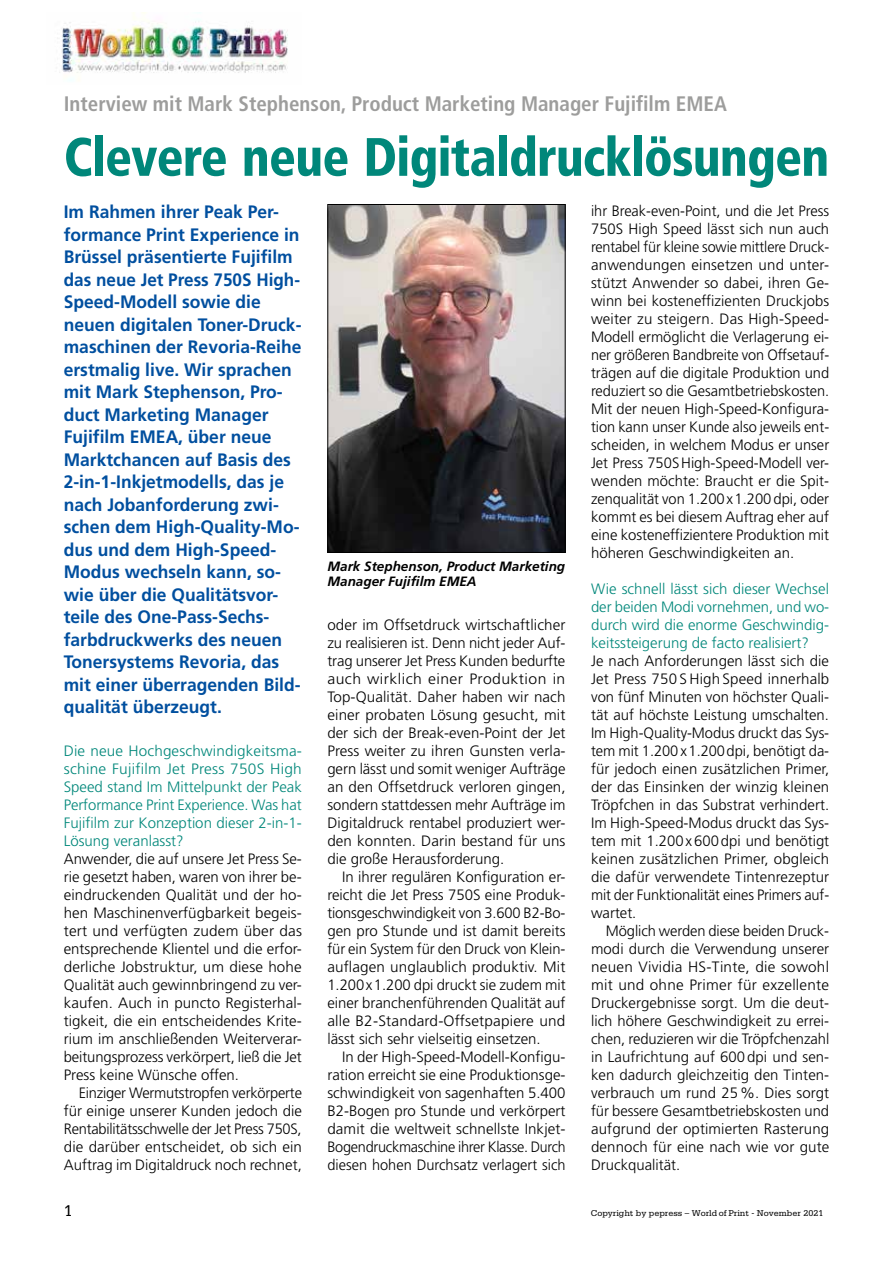
<style>
.page{position:relative;width:893px;height:1263px;background:#fff}
.page>*{position:absolute;margin:0;border:0;box-sizing:border-box;transform-origin:0 0}
.t1{font:900 condensed 54px "Frutiger";letter-spacing:-.015em;color:#00877a;scale:.93 1}
.t2{font:700 condensed 21px "Frutiger";color:#9d9d9c}
.t3{font:700 18px/22.5px "Frutiger";color:#004f9f}
.t4{font:16.5px "Serifa";color:#000}
.t5{font:300 15px/18px "Frutiger";color:#000;text-align:justify}
.t6{font:300 15px/18px "Frutiger";color:#00877a;text-align:justify}
.t7{font:italic 700 13.5px/15px "Frutiger";color:#000}
.t8{font:9px "Serifa";color:#000}
</style>
<div class="page">
<img style="left:329px;top:206px;width:235px;height:345px">
<div style="left:327px;top:204px;width:239px;height:349px;border:1px solid #000"></div>
<img style="left:57px;top:13px;width:231px;height:68px">
<h2 class="t2" style="left:64px;top:91px;width:665px">Interview mit Mark Stephenson, Product Marketing Manager Fujifilm EMEA</h2>
<h1 class="t1" style="left:64px;top:125px;width:825px">Clevere neue Digitaldrucklösungen</h1>
<p class="t3" style="left:64px;top:200px;width:239px">Im Rahmen ihrer Peak Per&shy;formance Print Experience in<br>Brüssel präsentierte Fujifilm das neue Jet Press 750S High-<br>Speed-Modell sowie die neuen digitalen Toner-Druck&shy;maschinen der Revoria-Reihe erstmalig live. Wir sprachen mit Mark Stephenson, Pro&shy;duct Marketing Manager<br>Fujifilm EMEA, über neue<br>Marktchancen auf Basis des<br>2-in-1-Inkjetmodells, das je nach Jobanforderung zwi&shy;schen dem High-Quality-Mo&shy;dus und dem High-Speed-<br>Modus wechseln kann, so&shy;wie über die Qualitätsvor&shy;teile des One-Pass-Sechs&shy;farbdruckwerks des neuen<br>Tonersystems Revoria, das mit einer überragenden Bild&shy;qualität überzeugt.</p>
<p class="t6" style="left:64px;top:742px;width:240px">Die neue Hochgeschwindigkeitsma&shy;schine Fujifilm Jet Press 750S High Speed stand Im Mittelpunkt der Peak Performance Print Experience. Was hat Fujifilm zur Konzeption dieser 2-in-1- Lösung veranlasst?</p>
<p class="t5" style="left:64px;top:850px;width:240px">Anwender, die auf unsere Jet Press Se&shy;rie gesetzt haben, waren von ihrer be&shy;eindruckenden Qualität und der ho&shy;hen Maschinenverfügbarkeit begeis&shy;tert und verfügten zudem über das entsprechende Klientel und die erfor&shy;derliche Jobstruktur, um diese hohe Qualität auch gewinnbringend zu ver&shy;kaufen. Auch in puncto Registerhal&shy;tigkeit, die ein entscheidendes Krite&shy;rium im anschließenden Weiterverar&shy;beitungsprozess verkörpert, ließ die Jet Press keine Wünsche offen.</p>
<p class="t5" style="left:64px;top:1084px;width:240px;text-indent:15px">Einziger Wermutstropfen verkörperte für einige unserer Kunden jedoch die Rentabilitätsschwelle der Jet Press 750S, die darüber entscheidet, ob sich ein Auftrag im Digitaldruck noch rechnet,</p>
<p class="t5" style="left:591px;top:202px;width:240px">ihr Break-even-Point, und die Jet Press 750S High Speed lässt sich nun auch rentabel für kleine sowie mittlere Druck&shy;anwendungen einsetzen und unter&shy;stützt Anwender so dabei, ihren Ge&shy;winn bei kosteneffizienten Druckjobs weiter zu steigern. Das High-Speed-Modell ermöglicht die Verlagerung ei&shy;ner größeren Bandbreite von Offsetauf&shy;trägen auf die digitale Produktion und reduziert so die Gesamtbetriebskosten.<br>Mit der neuen High-Speed-Konfigura&shy;tion kann unser Kunde also jeweils ent&shy;scheiden, in welchem Modus er unser Jet Press 750S High-Speed-Modell ver&shy;wenden möchte: Braucht er die Spit&shy;zenqualität von 1.200 x 1.200 dpi, oder kommt es bei diesem Auftrag eher auf eine kosteneffizientere Produktion mit höheren Geschwindigkeiten an.</p>
<p class="t6" style="left:591px;top:580px;width:240px">Wie schnell lässt sich dieser Wechsel der beiden Modi vornehmen, und wo&shy;durch wird die enorme Geschwindig&shy;keitssteigerung de facto realisiert?</p>
<p class="t5" style="left:591px;top:652px;width:240px">Je nach Anforderungen lässt sich die Jet Press 750 S High Speed innerhalb von fünf Minuten von höchster Quali&shy;tät auf höchste Leistung umschalten.<br>Im High-Quality-Modus druckt das Sys&shy;tem mit 1.200 x 1.200 dpi, benötigt da&shy;für jedoch einen zusätzlichen Primer, der das Einsinken der winzig kleinen Tröpfchen in das Substrat verhindert.<br>Im High-Speed-Modus druckt das Sys&shy;tem mit 1.200 x 600 dpi und benötigt keinen zusätzlichen Primer, obgleich die dafür verwendete Tintenrezeptur mit der Funktionalität eines Primers auf&shy;wartet.</p>
<p class="t5" style="left:591px;top:922px;width:240px;text-indent:15px">Möglich werden diese beiden Druck&shy;modi durch die Verwendung unserer neuen Vividia HS-Tinte, die sowohl mit und ohne Primer für exzellente Druckergebnisse sorgt. Um die deut&shy;lich höhere Geschwindigkeit zu errei&shy;chen, reduzieren wir die Tröpfchenzahl in Laufrichtung auf 600 dpi und sen&shy;ken dadurch gleichzeitig den Tinten&shy;verbrauch um rund 25 %. Dies sorgt für bessere Gesamtbetriebskosten und aufgrund der optimierten Rasterung dennoch für eine nach wie vor gute Druckqualität.</p>
<p class="t7" style="left:327px;top:559px;width:239px">Mark Stephenson, Product Marketing<br>Manager Fujifilm EMEA</p>
<p class="t5" style="left:327px;top:616px;width:240px">oder im Offsetdruck wirtschaftlicher zu realisieren ist. Denn nicht jeder Auf&shy;trag unserer Jet Press Kunden bedurfte auch wirklich einer Produktion in Top-Qualität. Daher haben wir nach einer probaten Lösung gesucht, mit der sich der Break-even-Point der Jet Press weiter zu ihren Gunsten verla&shy;gern lässt und somit weniger Aufträge an den Offsetdruck verloren gingen, sondern stattdessen mehr Aufträge im Digitaldruck rentabel produziert wer&shy;den konnten. Darin bestand für uns die große Herausforderung.</p>
<p class="t5" style="left:327px;top:868px;width:240px;text-indent:15px">In ihrer regulären Konfiguration er&shy;reicht die Jet Press 750S eine Produk&shy;tionsgeschwindigkeit von 3.600 B2-Bo&shy;gen pro Stunde und ist damit bereits für ein System für den Druck von Klein&shy;auflagen unglaublich produktiv. Mit 1.200 x 1.200 dpi druckt sie zudem mit einer branchenführenden Qualität auf alle B2-Standard-Offsetpapiere und lässt sich sehr vielseitig einsetzen.</p>
<p class="t5" style="left:327px;top:1048px;width:240px;text-indent:15px">In der High-Speed-Modell-Konfigu&shy;ration erreicht sie eine Produktionsge&shy;schwindigkeit von sagenhaften 5.400<br>B2-Bogen pro Stunde und verkörpert damit die weltweit schnellste Inkjet-Bogendruckmaschine ihrer Klasse. Durch diesen hohen Durchsatz verlagert sich</p>
<p class="t4" style="left:64px;top:1201px;width:11px">1</p>
<p class="t8" style="left:591px;top:1208px;width:234px">Copyright by pepress – World of Print - November 2021</p>
</div>
